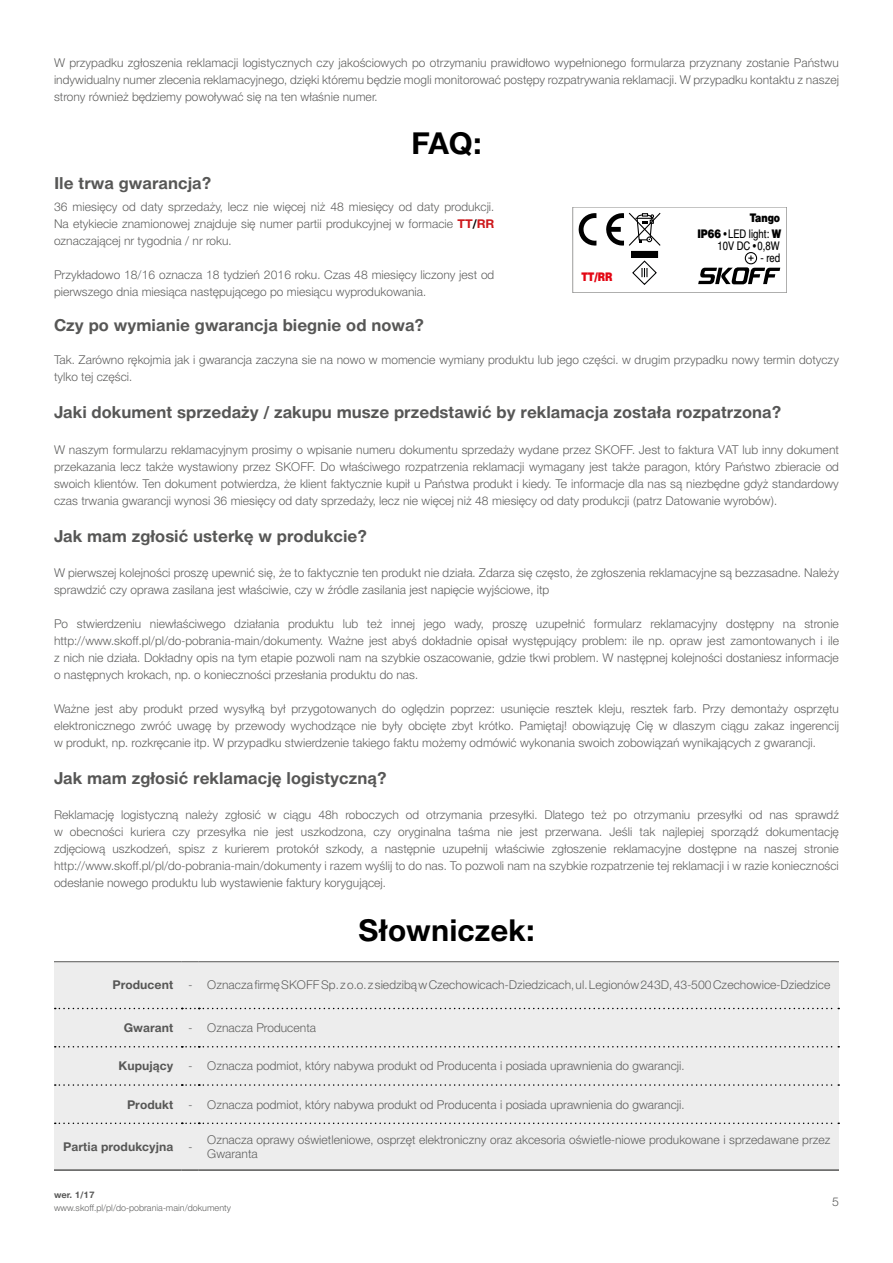
<style>
.page{position:relative;width:893px;height:1263px;background:#fff}
.page>*{position:absolute;margin:0;border:0;box-sizing:border-box;transform-origin:0 0}
.t1{font:700 30px "Switzer CEFN";color:#000}
.t2{font:700 16.5px "Switzer CEFN";color:#575756}
.t3{font:12px/17px "Switzer CEFN Light";color:#575756;text-align:justify}
.t4{font:700 12px "Switzer CEFN";color:#575756}
.t5{font:11.85px/11.9px "Switzer C Cnd EFN";color:#000;text-align:right}
.t6{font:11.85px "Switzer C Cnd EFN Black";color:#000}
.t7{font:11.85px "Switzer C Cnd EFN Black";color:#e30613}
.t8{font:9px "Switzer CEFN Light";color:#575756}
.t9{font:700 9px "Switzer CEFN";color:#575756}
.s1{font-family:"Switzer CEFN";font-weight:700;color:#cd171a}
.s2{font-family:"Switzer CEFN";font-weight:700;color:#000}
.s3{font-family:"Switzer C Cnd EFN Black"}
</style>
<div class="page">
<div style="left:573px;top:207px;width:214px;height:86px;border:1px solid #9d9d9c"></div>
<svg style="left:578px;top:213px;width:18px;height:33px"></svg>
<div style="left:745px;top:252px;width:12px;height:12px;border:1px solid #000;border-radius:50%"></div>
<svg style="left:748px;top:255px;width:6px;height:6px"></svg>
<svg style="left:698px;top:267px;width:82px;height:17px"></svg>
<svg style="left:606px;top:212px;width:55px;height:73px"></svg>
<div style="left:54px;top:962px;width:785px;height:207px;background:#ededed"></div>
<svg style="left:55px;top:1008px;width:784px;height:1px"></svg>
<svg style="left:55px;top:1046px;width:784px;height:1px"></svg>
<svg style="left:55px;top:1084px;width:784px;height:2px;background:#c0c0c0"></svg>
<svg style="left:55px;top:1122px;width:784px;height:2px;background:#c1c1c1"></svg>
<hr style="left:54px;top:1169px;width:128px;height:2px;background:#575756">
<svg style="left:182px;top:1169px;width:17px;height:2px"></svg>
<hr style="left:199px;top:1169px;width:640px;height:2px;background:#575756">
<hr style="left:54px;top:961px;width:128px;height:1px;background:#575756">
<svg style="left:182px;top:961px;width:17px;height:1px"></svg>
<hr style="left:199px;top:961px;width:640px;height:1px;background:#575756">
<p class="t3" style="left:54px;top:54px;width:786px">W przypadku zgłoszenia reklamacji logistycznych czy jakościowych po otrzymaniu prawidłowo wypełnionego formularza przyznany zostanie Państwu indywidualny numer zlecenia reklamacyjnego, dzięki któremu będzie mogli monitorować postępy rozpatrywania reklamacji. W przypadku kontaktu z naszej strony również będziemy powoływać się na ten właśnie numer.</p>
<h1 class="t1" style="left:411px;top:125px;width:72px">FAQ:</h1>
<h2 class="t2" style="left:54px;top:173px;width:159px">Ile trwa gwarancja?</h2>
<p class="t3" style="left:54px;top:199px;width:442px">36 miesięcy od daty sprzedaży, lecz nie więcej niż 48 miesięcy od daty produkcji.<br>Na etykiecie znamionowej znajduje się numer partii produkcyjnej w formacie <span class="s1">TT</span><span class="s2">/</span><span class="s1">RR </span>oznaczającej nr tygodnia / nr roku.</p>
<p class="t3" style="left:54px;top:267px;width:442px">Przykładowo 18/16 oznacza 18 tydzień 2016 roku. Czas 48 miesięcy liczony jest od pierwszego dnia miesiąca następującego po miesiącu wyprodukowania.</p>
<p class="t6" style="left:750px;top:210px;width:32px">Tango</p>
<p class="t5" style="left:697px;top:228px;width:85px"><span class="s3">IP66</span> •LED light: <span class="s3">W<br></span>10V DC •0,8W</p>
<p class="t5" style="left:760px;top:252px;width:21px">- red</p>
<p class="t7" style="left:581px;top:269px;width:33px">TT/RR</p>
<h2 class="t2" style="left:54px;top:315px;width:372px">Czy po wymianie gwarancja biegnie od nowa?</h2>
<p class="t3" style="left:54px;top:352px;width:786px">Tak. Zarówno rękojmia jak i gwarancja zaczyna sie na nowo w momencie wymiany produktu lub jego części. w drugim przypadku nowy termin dotyczy tylko tej części.</p>
<h2 class="t2" style="left:54px;top:402px;width:729px">Jaki dokument sprzedaży / zakupu musze przedstawić by reklamacja została rozpatrzona?</h2>
<p class="t3" style="left:54px;top:441px;width:786px">W naszym formularzu reklamacyjnym prosimy o wpisanie numeru dokumentu sprzedaży wydane przez SKOFF. Jest to faktura VAT lub inny dokument przekazania lecz także wystawiony przez SKOFF. Do właściwego rozpatrzenia reklamacji wymagany jest także paragon, który Państwo zbieracie od swoich klientów. Ten dokument potwierdza, że klient faktycznie kupił u Państwa produkt i kiedy. Te informacje dla nas są niezbędne gdyż standardowy czas trwania gwarancji wynosi 36 miesięcy od daty sprzedaży, lecz nie więcej niż 48 miesięcy od daty produkcji (patrz Datowanie wyrobów).</p>
<h2 class="t2" style="left:54px;top:525px;width:315px">Jak mam zgłosić usterkę w produkcie?</h2>
<p class="t3" style="left:54px;top:564px;width:786px">W pierwszej kolejności proszę upewnić się, że to faktycznie ten produkt nie działa. Zdarza się często, że zgłoszenia reklamacyjne są bezzasadne. Należy sprawdzić czy oprawa zasilana jest właściwie, czy w źródle zasilania jest napięcie wyjściowe, itp</p>
<p class="t3" style="left:54px;top:615px;width:786px">Po stwierdzeniu niewłaściwego działania produktu lub też innej jego wady, proszę uzupełnić formularz reklamacyjny dostępny na stronie http://www.skoff.pl/pl/do-pobrania-main/dokumenty. Ważne jest abyś dokładnie opisał występujący problem: ile np. opraw jest zamontowanych i ile z nich nie działa. Dokładny opis na tym etapie pozwoli nam na szybkie oszacowanie, gdzie tkwi problem. W następnej kolejności dostaniesz informacje o następnych krokach, np. o konieczności przesłania produktu do nas.</p>
<p class="t3" style="left:54px;top:700px;width:786px">Ważne jest aby produkt przed wysyłką był przygotowanych do oględzin poprzez: usunięcie resztek kleju, resztek farb. Przy demontaży osprzętu elektronicznego zwróć uwagę by przewody wychodzące nie były obcięte zbyt krótko. Pamiętaj! obowiązuję Cię w dlaszym ciągu zakaz ingerencij w produkt, np. rozkręcanie itp. W przypadku stwierdzenie takiego faktu możemy odmówić wykonania swoich zobowiązań wynikających z gwarancji.</p>
<h2 class="t2" style="left:54px;top:768px;width:334px">Jak mam zgłosić reklamację logistyczną?</h2>
<p class="t3" style="left:54px;top:807px;width:786px">Reklamację logistyczną należy zgłosić w ciągu 48h roboczych od otrzymania przesyłki. Dlatego też po otrzymaniu przesyłki od nas sprawdź w obecności kuriera czy przesyłka nie jest uszkodzona, czy oryginalna taśma nie jest przerwana. Jeśli tak najlepiej sporządź dokumentację zdjęciową uszkodzeń, spisz z kurierem protokół szkody, a następnie uzupełnij właściwie zgłoszenie reklamacyjne dostępne na naszej stronie http://www.skoff.pl/pl/do-pobrania-main/dokumenty i razem wyślij to do nas. To pozwoli nam na szybkie rozpatrzenie tej reklamacji i w razie konieczności odesłanie nowego produktu lub wystawienie faktury korygującej.</p>
<h1 class="t1" style="left:358px;top:911px;width:178px">Słowniczek:</h1>
<p class="t4" style="left:112px;top:978px;width:62px">Producent</p>
<p class="t3" style="left:188px;top:977px;width:644px">- Oznacza firmę SKOFF Sp. z o.o. z siedzibą w Czechowicach-Dziedzicach, ul. Legionów 243D, 43-500 Czechowice-Dziedzice</p>
<p class="t4" style="left:124px;top:1020px;width:51px">Gwarant</p>
<p class="t3" style="left:188px;top:1019px;width:129px">- Oznacza Producenta</p>
<p class="t4" style="left:119px;top:1058px;width:56px">Kupujący</p>
<p class="t3" style="left:188px;top:1058px;width:498px">- Oznacza podmiot, który nabywa produkt od Producenta i posiada uprawnienia do gwarancji.</p>
<p class="t4" style="left:127px;top:1097px;width:48px">Produkt</p>
<p class="t3" style="left:188px;top:1096px;width:498px">- Oznacza podmiot, który nabywa produkt od Producenta i posiada uprawnienia do gwarancji.</p>
<p class="t4" style="left:63px;top:1139px;width:112px">Partia produkcyjna</p>
<p class="t3" style="left:188px;top:1138px;width:5px">-</p>
<p class="t3" style="left:207px;top:1132px;width:625px;line-height:14.4px">Oznacza oprawy oświetleniowe, osprzęt elektroniczny oraz akcesoria oświetle-niowe produkowane i sprzedawane przez<br>Gwaranta</p>
<p class="t9" style="left:54px;top:1189px;width:42px">wer. 1/17</p>
<p class="t8" style="left:54px;top:1202px;width:179px">www.skoff.pl/pl/do-pobrania-main/dokumenty</p>
<p class="t3" style="left:832px;top:1194px;width:8px">5</p>
</div>
